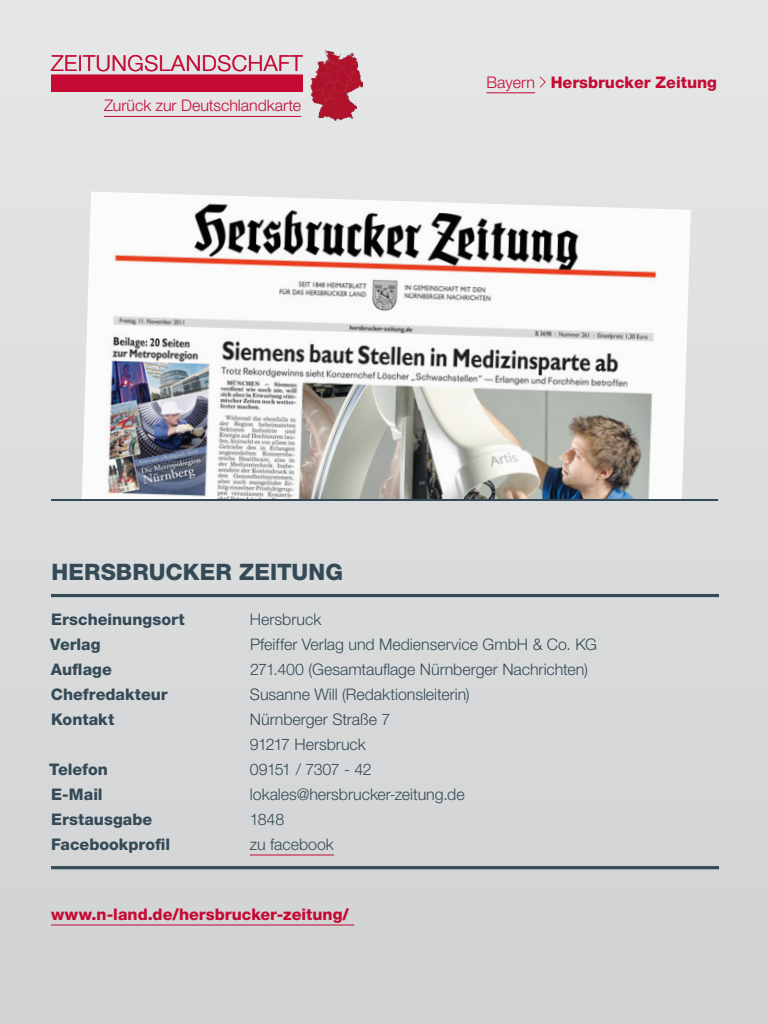
<style>
.page{position:relative;width:768px;height:1024px;background:#d9dada}
.page>*{position:absolute;margin:0;border:0;box-sizing:border-box;transform-origin:0 0}
.t1{font:800 22.7px "Helvetica Neue LT Std";letter-spacing:.005em;color:#344b57}
.t2{font:300 22px "Helvetica Neue LT Std";letter-spacing:.025em;color:#c50a33}
.t3{font:300 16px/25px "Helvetica Neue LT Std";letter-spacing:-.005em;color:#344b57}
.t4{font:800 16px "Helvetica Neue LT Std";color:#344b57}
.t5{font:800 16px "Helvetica Neue LT Std";color:#c50a33}
.t6{font:300 16px "Helvetica Neue LT Std";color:#c50a33}
.t7{font:300 16px "Helvetica Neue LT Std";letter-spacing:-.04em;color:#344b57}
.s1{font-weight:300}
</style>
<div class="page">
<div style="left:51px;top:75px;width:252px;height:17px;background:#c50a33"></div>
<img style="left:82px;top:192px;width:609px;height:307px">
<hr style="left:486px;top:92px;width:49px;height:1px;background:#c50a33">
<svg style="left:538px;top:75px;width:9px;height:14px"></svg>
<hr style="left:104px;top:116px;width:197px;height:1px;background:#c50a33">
<img style="left:310px;top:50px;width:53px;height:71px">
<hr style="left:51px;top:924px;width:303px;height:2px;background:#c50a33">
<hr style="left:51px;top:594px;width:668px;height:3px;background:#344b57">
<hr style="left:51px;top:866px;width:668px;height:3px;background:#344b57">
<hr style="left:250px;top:854px;width:84px;height:2px;background:#c50a33">
<hr style="left:51px;top:499px;width:667px;height:2px;background:#344b57">
<h2 class="t2" style="left:51px;top:49px;width:253px">Zeitungslandschaft</h2>
<p class="t6" style="left:104px;top:96px;width:199px">Zurück zur Deutschlandkarte</p>
<p class="t5" style="left:486px;top:73px;width:232px"><span class="s1">Bayern</span> Hersbrucker Zeitung</p>
<h1 class="t1" style="left:51px;top:559px;width:293px">Hersbrucker Zeitung</h1>
<p class="t4" style="left:51px;top:610px;width:175px">Erscheinungsort <span class="s1">H</span></p>
<p class="t3" style="left:261px;top:606px;width:62px">ersbruck</p>
<p class="t4" style="left:50px;top:635px;width:52px">Verlag</p>
<p class="t3" style="left:250px;top:631px;width:347px">Pfeiffer Verlag und Medienservice GmbH &amp; Co. KG</p>
<p class="t4" style="left:51px;top:660px;width:62px">Auflage</p>
<p class="t3" style="left:250px;top:656px;width:339px">271.400 (Gesamtauflage Nürnberger Nachrichten)</p>
<p class="t4" style="left:51px;top:685px;width:166px">Chefredakteur <span class="s1">S</span></p>
<p class="t3" style="left:260px;top:681px;width:211px">usanne Will (Redaktionsleiterin)</p>
<p class="t4" style="left:51px;top:710px;width:65px">Kontakt</p>
<p class="t3" style="left:250px;top:706px;width:142px">Nürnberger Straße 7<br>91217 Hersbruck</p>
<p class="t4" style="left:49px;top:760px;width:60px">Telefon</p>
<p class="t7" style="left:250px;top:759px;width:123px">09151 / 7307 - 42</p>
<p class="t4" style="left:51px;top:785px;width:53px">E-Mail</p>
<p class="t3" style="left:250px;top:781px;width:216px">lokales@hersbrucker-zeitung.de</p>
<p class="t4" style="left:51px;top:810px;width:103px">Erstausgabe</p>
<p class="t3" style="left:250px;top:806px;width:36px">1848</p>
<p class="t4" style="left:51px;top:835px;width:121px">Facebookprofil</p>
<p class="t3" style="left:250px;top:831px;width:85px">zu facebook</p>
<p class="t5" style="left:51px;top:905px;width:300px">www.n-land.de/hersbrucker-zeitung/</p>
</div>
